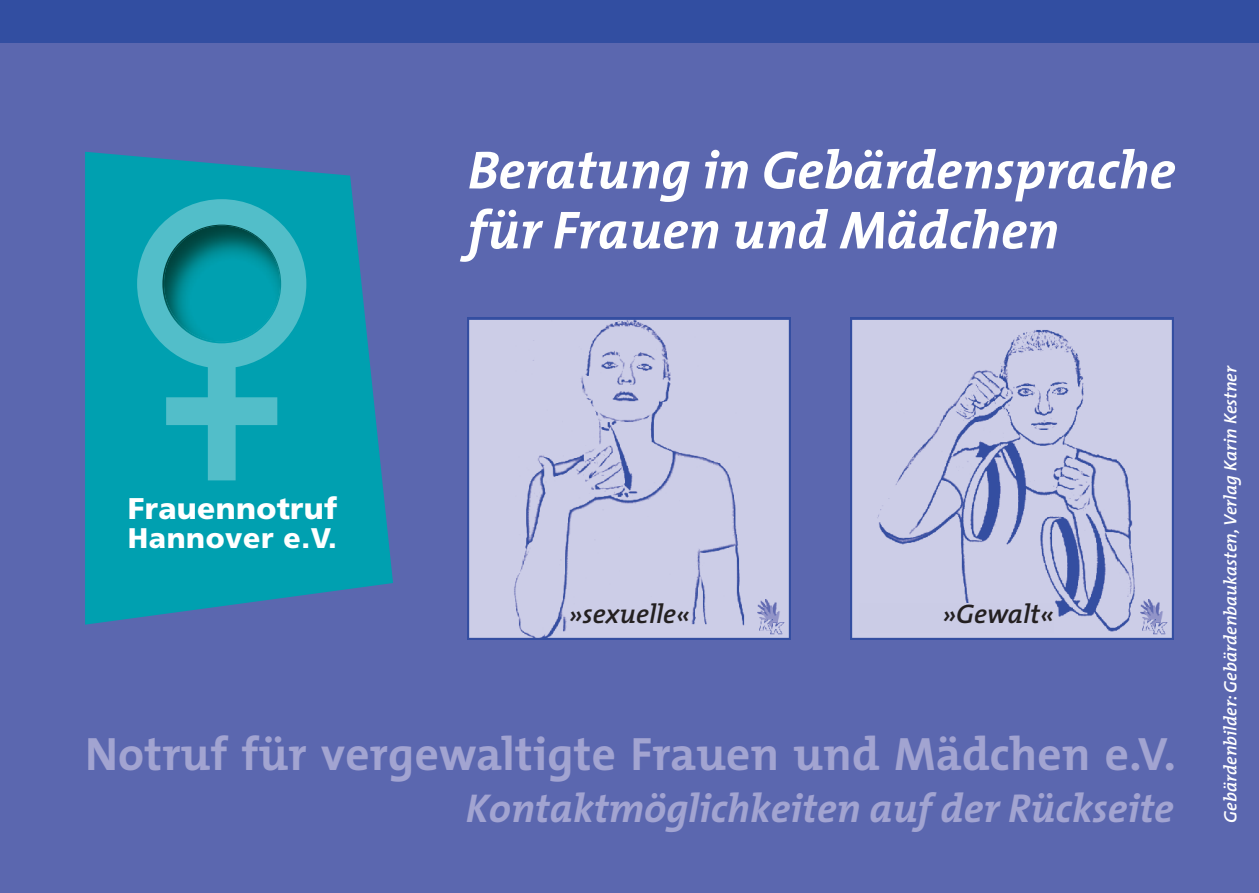
<style>
.page{position:relative;width:1259px;height:893px;background:#5b67af}
.page>*{position:absolute;margin:0;border:0;box-sizing:border-box;transform-origin:0 0}
.t1{font:italic 700 54px/60px "The Mix";color:#fff}
.t2{font:700 47.1px "The Mix";letter-spacing:.005em;color:#a2a4d1}
.t3{font:italic 700 40.5px "The Mix";color:#a2a4d1}
.t4{font:900 30px "Frutiger";letter-spacing:.01em;color:#fff}
.t5{font:900 28.5px "Frutiger";letter-spacing:.02em;color:#fff}
.t6{font:italic 600 27px "The Mix";color:#231f20}
.t7{font:italic 600 18px "The Mix";color:#fff}
</style>
<div class="page">
<svg style="left:85px;top:152px;width:308px;height:473px;fill:#00a0b0"></svg>
<svg style="left:137px;top:199px;width:169px;height:281px;background:#21acba"></svg>
<img style="left:162px;top:225px;width:119px;height:118px">
<img style="left:164px;top:226px;width:116px;height:116px;border-radius:58px">
<div style="left:0;top:0;width:1259px;height:43px;background:#324ea1"></div>
<img style="left:468px;top:317px;width:323px;height:323px">
<img style="left:851px;top:317px;width:323px;height:323px">
<div style="left:859px;top:603px;width:194px;height:30px;background:#cbcce6"></div>
<h3 class="t4" style="left:128px;top:491px;width:211px">Frauennotruf</h3>
<h3 class="t5" style="left:128px;top:520px;width:210px">Hannover e.V.</h3>
<h1 class="t1" style="left:468px;top:139px;width:709px">Beratung in Gebärdensprache für Frauen und Mädchen</h1>
<h3 class="t6" style="left:568px;top:591px;width:123px">»sexuelle«</h3>
<h3 class="t6" style="left:942px;top:591px;width:113px">»Gewalt«</h3>
<h2 class="t2" style="left:85px;top:714px;width:1092px">Notruf für vergewaltigte Frauen und Mädchen e.V.</h2>
<h3 class="t3" style="left:466px;top:774px;width:709px">Kontaktmöglichkeiten auf der Rückseite</h3>
<p class="t7" style="left:1215px;top:823px;width:459px;rotate:-90deg">Gebärdenbilder: Gebärdenbaukasten, Verlag Karin Kestner</p>
</div>
